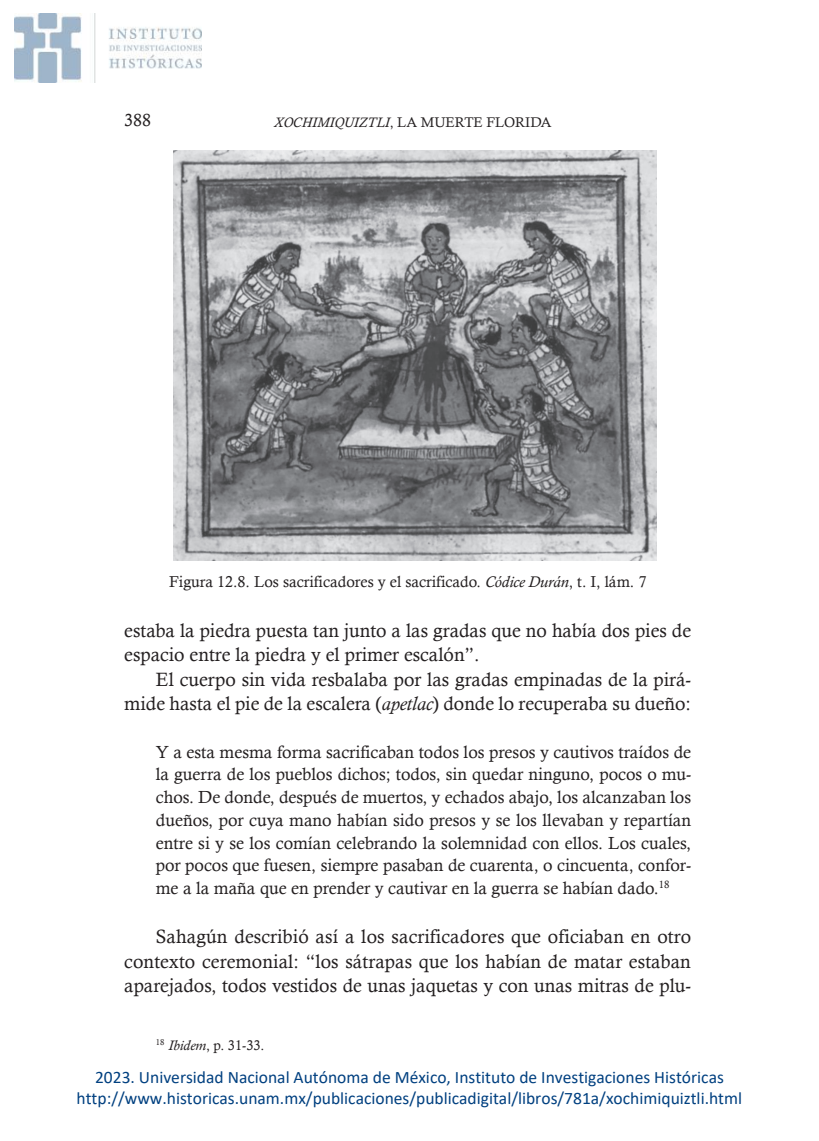
<style>
.page{position:relative;width:819px;height:1141px;background:#fff}
.page>*{position:absolute;margin:0;border:0;box-sizing:border-box;transform-origin:0 0}
.t1{font:19.25px/24.5px "Calisto";color:#231f20}
.t2{font:17.5px/22.8px "Calisto";color:#231f20;text-align:justify}
.t3{font:17.5px/21px "Calibri";color:#004080;text-align:center}
.t4{font:15.75px "Calisto";color:#231f20}
.t5{font:14px "Calisto";color:#231f20}
.s1{font-style:italic}
</style>
<div class="page">
<img style="left:173px;top:151px;width:483px;height:409px">
<img style="left:15px;top:14px;width:186px;height:68px">
<p class="t2" style="left:124px;top:109px;width:28px">388</p>
<p class="t5" style="left:274px;top:114px;width:279px"><span class="s1">XOCHIMIQUIZTLI</span>, LA MUERTE FLORIDA</p>
<p class="t4" style="left:169px;top:573px;width:479px">Figura 12.8. Los sacrificadores y el sacrificado. <span class="s1">Códice Durán</span>, t. I, lám. 7</p>
<p class="t1" style="left:124px;top:618px;width:568px">estaba la piedra puesta tan junto a las gradas que no había dos pies de espacio entre la piedra y el primer escalón”.</p>
<p class="t1" style="left:124px;top:667px;width:568px;text-align:right">El cuerpo sin vida resbalaba por las gradas empinadas de la pirá&shy;mide hasta el pie de la escalera (<span class="s1">apetlac</span>) donde lo recuperaba su dueño:</p>
<p class="t2" style="left:156px;top:740px;width:537px">Y a esta mesma forma sacrificaban todos los presos y cautivos traídos de la guerra de los pueblos dichos; todos, sin quedar ninguno, pocos o mu&shy;chos. De donde, después de muertos, y echados abajo, los alcanzaban los dueños, por cuya mano habían sido presos y se los llevaban y repartían entre si y se los comían celebrando la solemnidad con ellos. Los cuales, por pocos que fuesen, siempre pasaban de cuarenta, o cincuenta, confor&shy;me a la maña que en prender y cautivar en la guerra se habían dado.<sup>18</sup></p>
<p class="t1" style="left:124px;top:924px;width:568px;text-align:justify;text-indent:31px">Sahagún describió así a los sacrificadores que oficiaban en otro contexto ceremonial: “los sátrapas que los habían de matar estaban aparejados, todos vestidos de unas jaquetas y con unas mitras de plu-</p>
<p class="t5" style="left:156px;top:1037px;width:110px"><sup>18</sup> <span class="s1">Ibidem</span>, p. 31-33.</p>
<p class="t3" style="left:77px;top:1066px;width:667px">2023. Universidad Nacional Autónoma de México, Instituto de Investigaciones Históricas http://www.historicas.unam.mx/publicaciones/publicadigital/libros/781a/xochimiquiztli.html</p>
</div>
